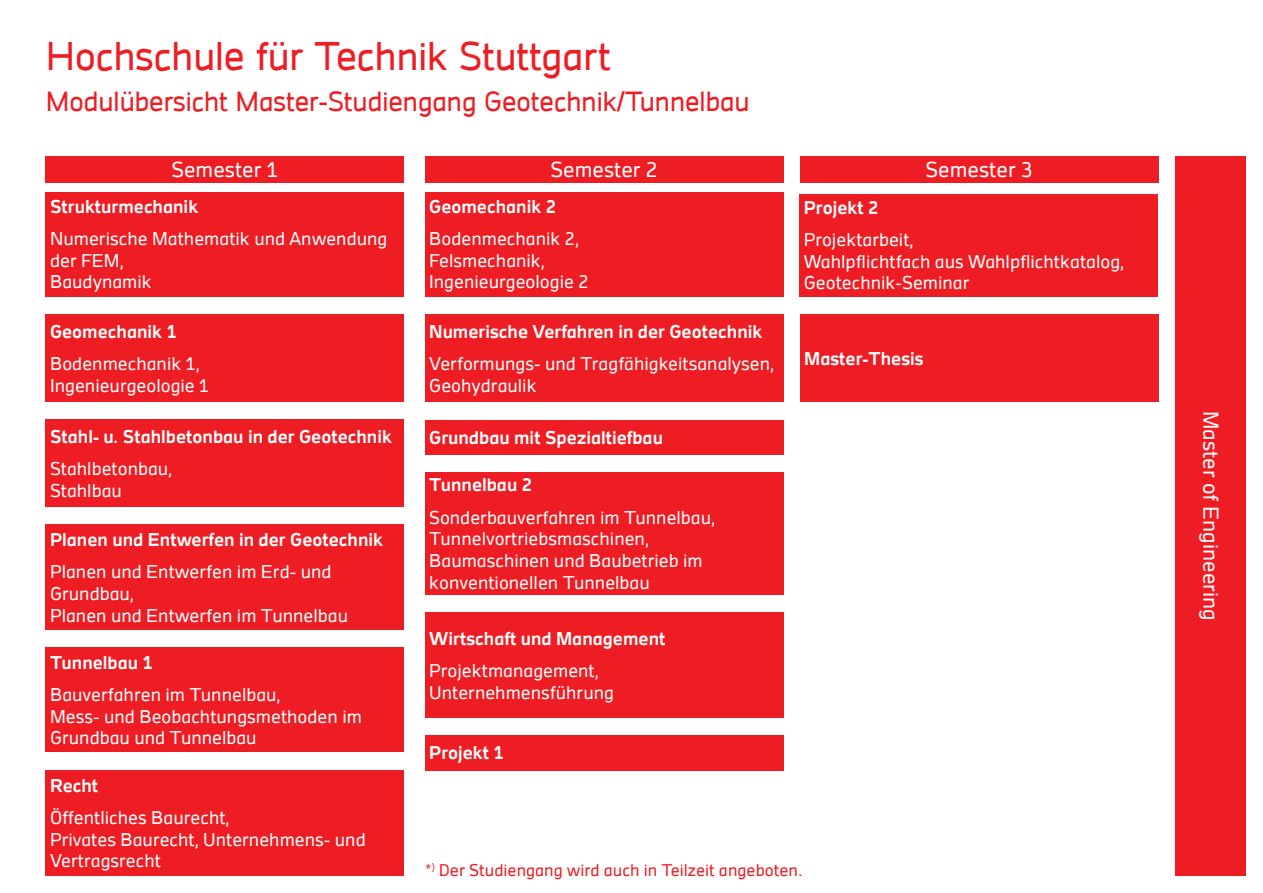
<style>
.page{position:relative;width:1263px;height:893px;background:#fff}
.page>*{position:absolute;margin:0;border:0;box-sizing:border-box;transform-origin:0 0}
.t1{font:39px "Aplus Headline Six";color:#ee1d23}
.t2{font:27px "Aplus Headline Six";color:#ee1d23}
.t3{font:21px "Aplus Text";color:#fff}
.t4{font:18px/21.6px "Aplus Text";color:#fff}
.t5{font:700 18px "Aplus Text";color:#fff}
.t6{font:16.5px "Aplus Text";color:#ee1d23}
</style>
<div class="page">
<div style="left:1176px;top:156px;width:70px;height:719px;background:#ee1d23"></div>
<div style="left:46px;top:156px;width:358px;height:27px;background:#ee1d23"></div>
<div style="left:425px;top:156px;width:358px;height:27px;background:#ee1d23"></div>
<div style="left:800px;top:156px;width:358px;height:27px;background:#ee1d23"></div>
<div style="left:46px;top:192px;width:358px;height:105px;background:#ee1d23"></div>
<div style="left:46px;top:314px;width:358px;height:88px;background:#ee1d23"></div>
<div style="left:800px;top:314px;width:358px;height:88px;background:#ee1d23"></div>
<div style="left:425px;top:735px;width:358px;height:35px;background:#ee1d23"></div>
<div style="left:425px;top:314px;width:358px;height:88px;background:#ee1d23"></div>
<div style="left:425px;top:420px;width:358px;height:34px;background:#ee1d23"></div>
<div style="left:425px;top:192px;width:358px;height:105px;background:#ee1d23"></div>
<div style="left:46px;top:419px;width:358px;height:88px;background:#ee1d23"></div>
<div style="left:425px;top:472px;width:358px;height:123px;background:#ee1d23"></div>
<div style="left:46px;top:525px;width:358px;height:105px;background:#ee1d23"></div>
<div style="left:799px;top:194px;width:359px;height:103px;background:#ee1d23"></div>
<div style="left:425px;top:612px;width:358px;height:106px;background:#ee1d23"></div>
<div style="left:46px;top:647px;width:358px;height:105px;background:#ee1d23"></div>
<div style="left:46px;top:770px;width:358px;height:105px;background:#ee1d23"></div>
<h1 class="t1" style="left:46px;top:31px;width:566px">Hochschule für Technik Stuttgart</h1>
<h2 class="t2" style="left:46px;top:83px;width:705px">Modulübersicht Master-Studiengang Geotechnik/Tunnelbau</h2>
<p class="t3" style="left:171px;top:157px;width:109px">Semester 1</p>
<p class="t3" style="left:550px;top:157px;width:109px">Semester 2</p>
<p class="t3" style="left:925px;top:157px;width:109px">Semester 3</p>
<p class="t5" style="left:50px;top:196px;width:150px">Strukturmechanik</p>
<p class="t4" style="left:50px;top:228px;width:339px">Numerische Mathematik und Anwendung der FEM,<br>Baudynamik</p>
<p class="t5" style="left:50px;top:320px;width:128px">Geomechanik 1</p>
<p class="t4" style="left:50px;top:353px;width:161px">Bodenmechanik 1,<br>Ingenieurgeologie 1</p>
<p class="t5" style="left:804px;top:347px;width:121px">Master-Thesis</p>
<p class="t5" style="left:429px;top:196px;width:128px">Geomechanik 2</p>
<p class="t4" style="left:429px;top:228px;width:161px">Bodenmechanik 2,<br>Felsmechanik,<br>Ingenieurgeologie 2</p>
<p class="t5" style="left:804px;top:197px;width:76px">Projekt 2</p>
<p class="t4" style="left:804px;top:229px;width:322px">Projektarbeit,<br>Wahlpflichtfach aus Wahlpflichtkatalog,<br>Geotechnik-Seminar</p>
<p class="t5" style="left:429px;top:320px;width:335px">Numerische Verfahren in der Geotechnik</p>
<p class="t4" style="left:429px;top:353px;width:346px">Verformungs- und Tragfähigkeitsanalysen,<br>Geohydraulik</p>
<p class="t5" style="left:429px;top:427px;width:235px">Grundbau mit Spezialtiefbau</p>
<p class="t5" style="left:50px;top:425px;width:343px">Stahl- u. Stahlbetonbau in der Geotechnik</p>
<p class="t4" style="left:50px;top:458px;width:124px">Stahlbetonbau,<br>Stahlbau</p>
<p class="t5" style="left:429px;top:474px;width:104px">Tunnelbau 2</p>
<p class="t4" style="left:429px;top:507px;width:287px">Sonderbauverfahren im Tunnelbau,<br>Tunnelvortriebsmaschinen,<br>Baumaschinen und Baubetrieb im konventionellen Tunnelbau</p>
<p class="t5" style="left:50px;top:529px;width:335px">Planen und Entwerfen in der Geotechnik</p>
<p class="t4" style="left:50px;top:561px;width:299px">Planen und Entwerfen im Erd- und<br>Grundbau,<br>Planen und Entwerfen im Tunnelbau</p>
<p class="t5" style="left:50px;top:651px;width:104px">Tunnelbau 1</p>
<p class="t4" style="left:50px;top:684px;width:313px">Bauverfahren im Tunnelbau,<br>Mess- und Beobachtungsmethoden im<br>Grundbau und Tunnelbau</p>
<p class="t5" style="left:50px;top:774px;width:50px">Recht</p>
<p class="t4" style="left:50px;top:807px;width:317px">Öffentliches Baurecht,<br>Privates Baurecht, Unternehmens- und<br>Vertragsrecht</p>
<p class="t5" style="left:429px;top:627px;width:238px">Wirtschaft und Management</p>
<p class="t4" style="left:429px;top:660px;width:186px">Projektmanagement,<br>Unternehmensführung</p>
<p class="t5" style="left:429px;top:742px;width:76px">Projekt 1</p>
<p class="t6" style="left:425px;top:860px;width:379px">*<sup>)</sup> Der Studiengang wird auch in Teilzeit angeboten.</p>
<p class="t3" style="left:1223px;top:411px;width:212px;rotate:90deg">Master of Engineering</p>
</div>
